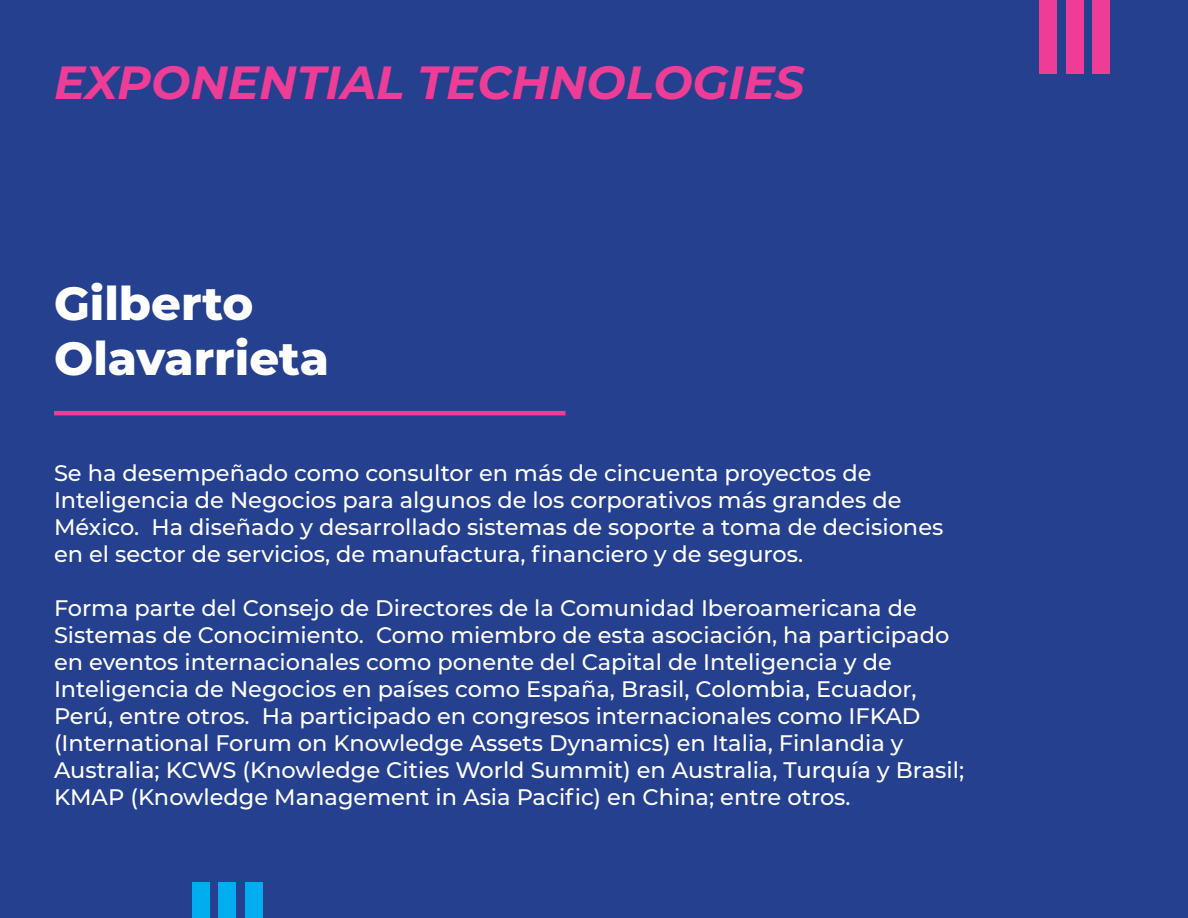
<style>
.page{position:relative;width:1188px;height:918px;background:#25408f}
.page>*{position:absolute;margin:0;border:0;box-sizing:border-box;transform-origin:0 0}
.t1{font:italic 700 46.5px "Montserrat";color:#ee3d96}
.t2{font:800 46.5px/55.8px "Montserrat";color:#fff}
.t3{font:500 22.5px/27px "Montserrat";color:#fff}
</style>
<div class="page">
<div style="left:1039px;top:0;width:18px;height:74px;background:#ee3d96"></div>
<div style="left:1066px;top:0;width:17px;height:74px;background:#ee3d96"></div>
<div style="left:1093px;top:0;width:17px;height:74px;background:#ee3d96"></div>
<div style="left:192px;top:882px;width:17px;height:36px;background:#00aeef"></div>
<div style="left:219px;top:882px;width:17px;height:36px;background:#00aeef"></div>
<div style="left:245px;top:882px;width:18px;height:36px;background:#00aeef"></div>
<hr style="left:54px;top:411px;width:512px;height:4px;background:#ee3d96">
<h1 class="t1" style="left:54px;top:49px;width:752px">EXPONENTIAL TECHNOLOGIES</h1>
<h1 class="t2" style="left:54px;top:273px;width:277px">Gilberto<br>Olavarrieta</h1>
<p class="t3" style="left:54px;top:459px;width:891px">Se ha desempeñado como consultor en más de cincuenta proyectos de Inteligencia de Negocios para algunos de los corporativos más grandes de México. Ha diseñado y desarrollado sistemas de soporte a toma de decisiones en el sector de servicios, de manufactura, financiero y de seguros.</p>
<p class="t3" style="left:54px;top:594px;width:912px">Forma parte del Consejo de Directores de la Comunidad Iberoamericana de Sistemas de Conocimiento. Como miembro de esta asociación, ha participado en eventos internacionales como ponente del Capital de Inteligencia y de Inteligencia de Negocios en países como España, Brasil, Colombia, Ecuador, Perú, entre otros. Ha participado en congresos internacionales como IFKAD (International Forum on Knowledge Assets Dynamics) en Italia, Finlandia y Australia; KCWS (Knowledge Cities World Summit) en Australia, Turquía y Brasil; KMAP (Knowledge Management in Asia Pacific) en China; entre otros.</p>
</div>
